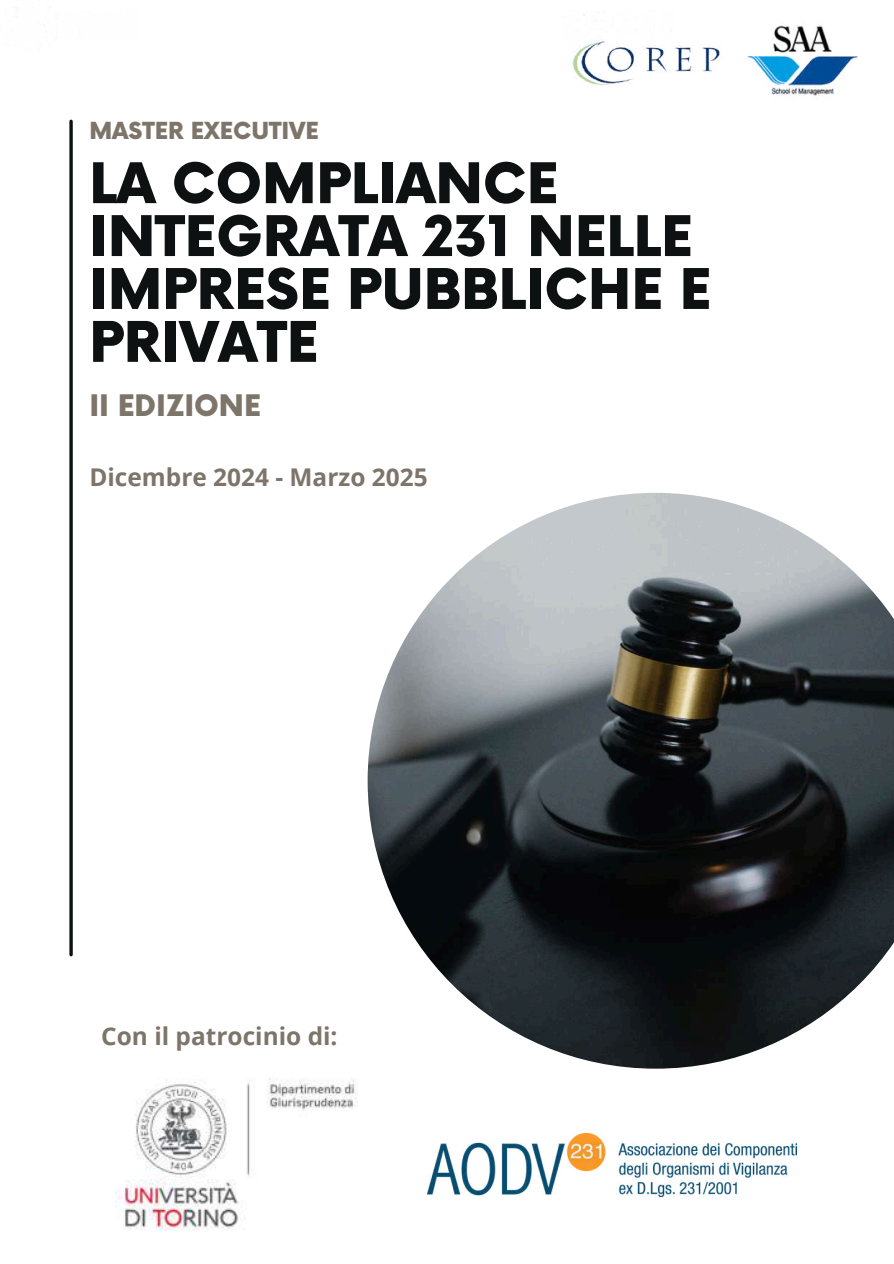
<style>
.page{position:relative;width:894px;height:1264px;background:#fff}
.page>*{position:absolute;margin:0;border:0;box-sizing:border-box;transform-origin:0 0}
.t1{font:900 54.6px/52.8px "Now";color:#0e1112}
.t2{font:900 28.95px "Now";color:#7d756a}
.t3{font:700 24.45px "Open Sans";color:#7d756a}
.t4{font:900 22.95px "Now";color:#7d756a}
</style>
<div class="page">
<svg style="left:69px;top:121px;width:4px;height:833px;background:#323536"></svg>
<img style="left:367px;top:493px;width:526px;height:575px">
<img style="left:572px;top:40px;width:148px;height:45px">
<img style="left:747px;top:25px;width:111px;height:71px">
<img style="left:115px;top:1078px;width:243px;height:153px">
<img style="left:427px;top:1133px;width:369px;height:63px">
<p class="t4" style="left:89px;top:118px;width:231px">MASTER EXECUTIVE</p>
<p class="t1" style="left:89px;top:160px;width:623px">LA COMPLIANCE<br>INTEGRATA 231 NELLE<br>IMPRESE PUBBLICHE E<br>PRIVATE</p>
<p class="t2" style="left:89px;top:389px;width:173px">II EDIZIONE</p>
<p class="t3" style="left:89px;top:460px;width:340px">Dicembre 2024 - Marzo 2025</p>
<p class="t3" style="left:101px;top:1018px;width:238px">Con il patrocinio di:</p>
</div>
